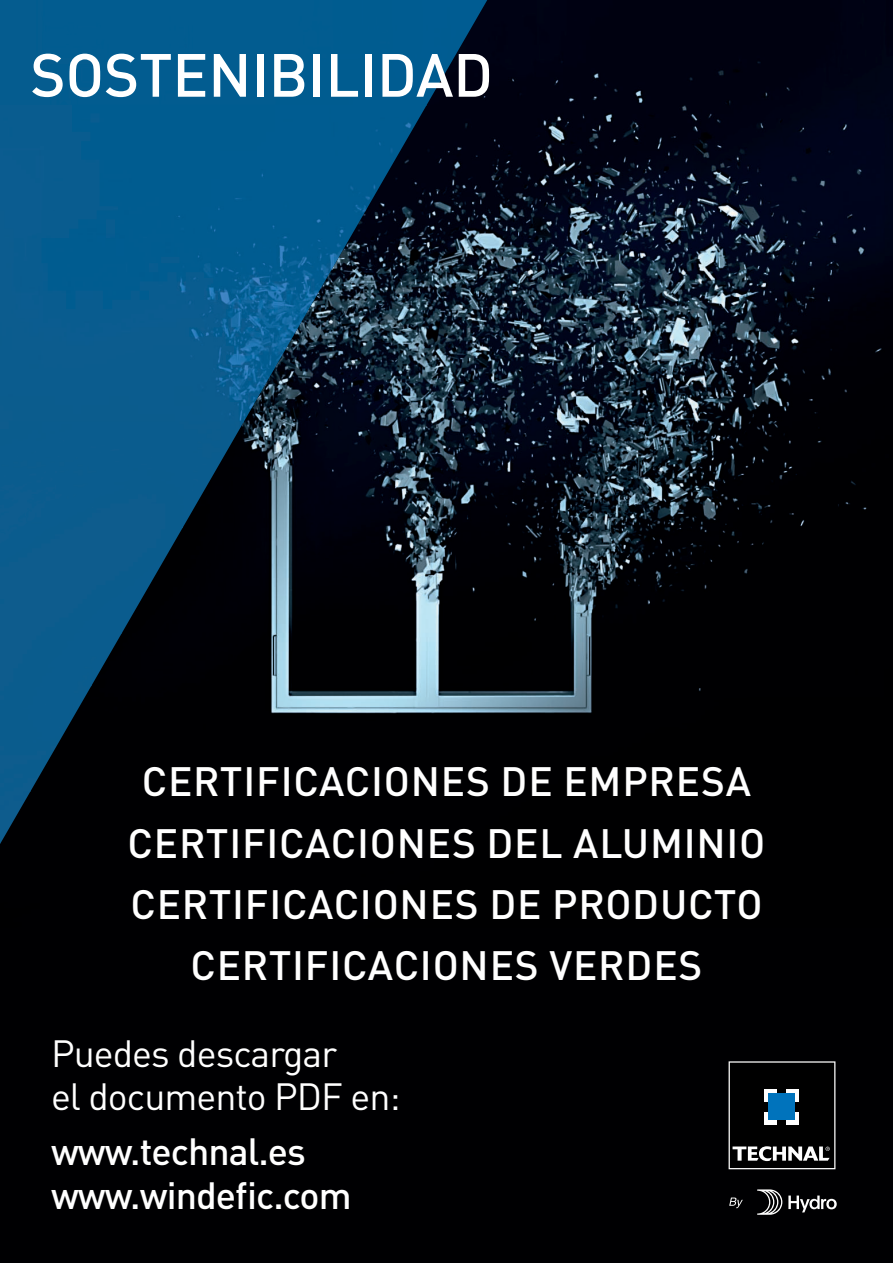
<style>
.page{position:relative;width:893px;height:1263px;background:#000002}
.page>*{position:absolute;margin:0;border:0;box-sizing:border-box;transform-origin:0 0}
.t1{font:500 60px "DIN Pro";letter-spacing:-.005em;color:#fff}
.t2{font:500 40.5px/61.1px "DIN Pro";letter-spacing:.02em;color:#fff;text-align:center}
.t3{font:37.5px/43.5px "DIN Pro";letter-spacing:-.025em;color:#fff}
.t4{font:500 37.5px/43.5px "DIN Pro";letter-spacing:-.025em;color:#fff}
</style>
<div class="page">
<img style="left:244px;top:0;width:649px;height:714px">
<svg style="left:729px;top:1061px;width:106px;height:108px"></svg>
<svg style="left:788px;top:1195px;width:49px;height:17px"></svg>
<svg style="left:757px;top:1189px;width:25px;height:26px"></svg>
<svg style="left:729px;top:1197px;width:14px;height:11px"></svg>
<div style="left:0;top:0;width:487px;height:106px;background:#025c90"></div>
<img style="left:0;top:105px;width:427px;height:106px">
<img style="left:0;top:210px;width:366px;height:54px">
<img style="left:0;top:263px;width:335px;height:107px">
<img style="left:0;top:369px;width:274px;height:53px">
<img style="left:0;top:421px;width:244px;height:106px">
<img style="left:0;top:527px;width:183px;height:106px">
<img style="left:0;top:632px;width:122px;height:53px">
<img style="left:0;top:685px;width:92px;height:106px">
<img style="left:0;top:791px;width:31px;height:53px">
<h1 class="t1" style="left:30px;top:26px;width:464px">SOSTENIBILIDAD</h1>
<p class="t2" style="left:128px;top:747px;width:639px">CERTIFICACIONES DE EMPRESA<br>CERTIFICACIONES DEL ALUMINIO<br>CERTIFICACIONES DE PRODUCTO<br>CERTIFICACIONES VERDES</p>
<p class="t3" style="left:51px;top:1027px;width:351px">Puedes descargar<br>el documento PDF en:</p>
<p class="t4" style="left:51px;top:1126px;width:302px">www.technal.es www.windefic.com</p>
</div>
